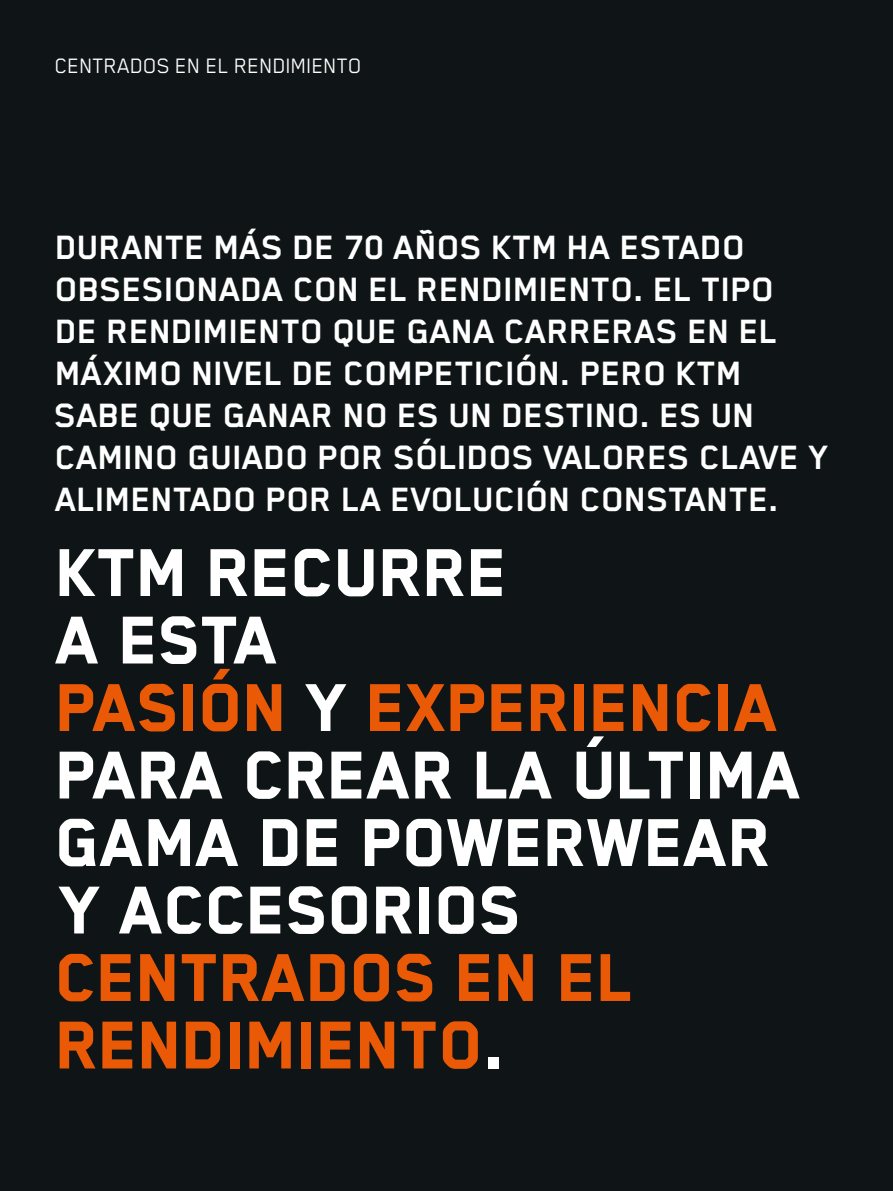
<style>
.page{position:relative;width:893px;height:1191px;background:#0f1516}
.page>*{position:absolute;margin:0;border:0;box-sizing:border-box;transform-origin:0 0}
.t1{font:800 78px/67.5px "Blender Pro";color:#fff}
.t2{font:800 78px/67.5px "Blender Pro";color:#ea5906}
.t3{font:700 39px/42px "Blender Pro";color:#fff}
.t4{font:24px "Blender Pro";color:#fff}
.s1{color:#ea5906}
.s2{color:#fff}
</style>
<div class="page">
<p class="t4" style="left:55px;top:53px;width:308px">CENTRADOS EN EL RENDIMIENTO</p>
<p class="t3" style="left:55px;top:226px;width:776px">DURANTE MÁS DE 70 AÑOS KTM HA ESTADO OBSESIONADA CON EL RENDIMIENTO. EL TIPO<br>DE RENDIMIENTO QUE GANA CARRERAS EN EL MÁXIMO NIVEL DE COMPETICIÓN. PERO KTM SABE QUE GANAR NO ES UN DESTINO. ES UN CAMINO GUIADO POR SÓLIDOS VALORES CLAVE Y ALIMENTADO POR LA EVOLUCIÓN CONSTANTE.</p>
<h1 class="t1" style="left:56px;top:538px;width:748px">KTM RECURRE<br>A ESTA<br><span class="s1">PASIÓN</span> Y <span class="s1">EXPERIENCIA<br></span>PARA CREAR LA ÚLTIMA<br>GAMA DE POWERWEAR<br>Y ACCESORIOS</h1>
<h1 class="t2" style="left:56px;top:942px;width:579px">CENTRADOS EN EL<br>RENDIMIENTO<span class="s2">.</span></h1>
</div>
